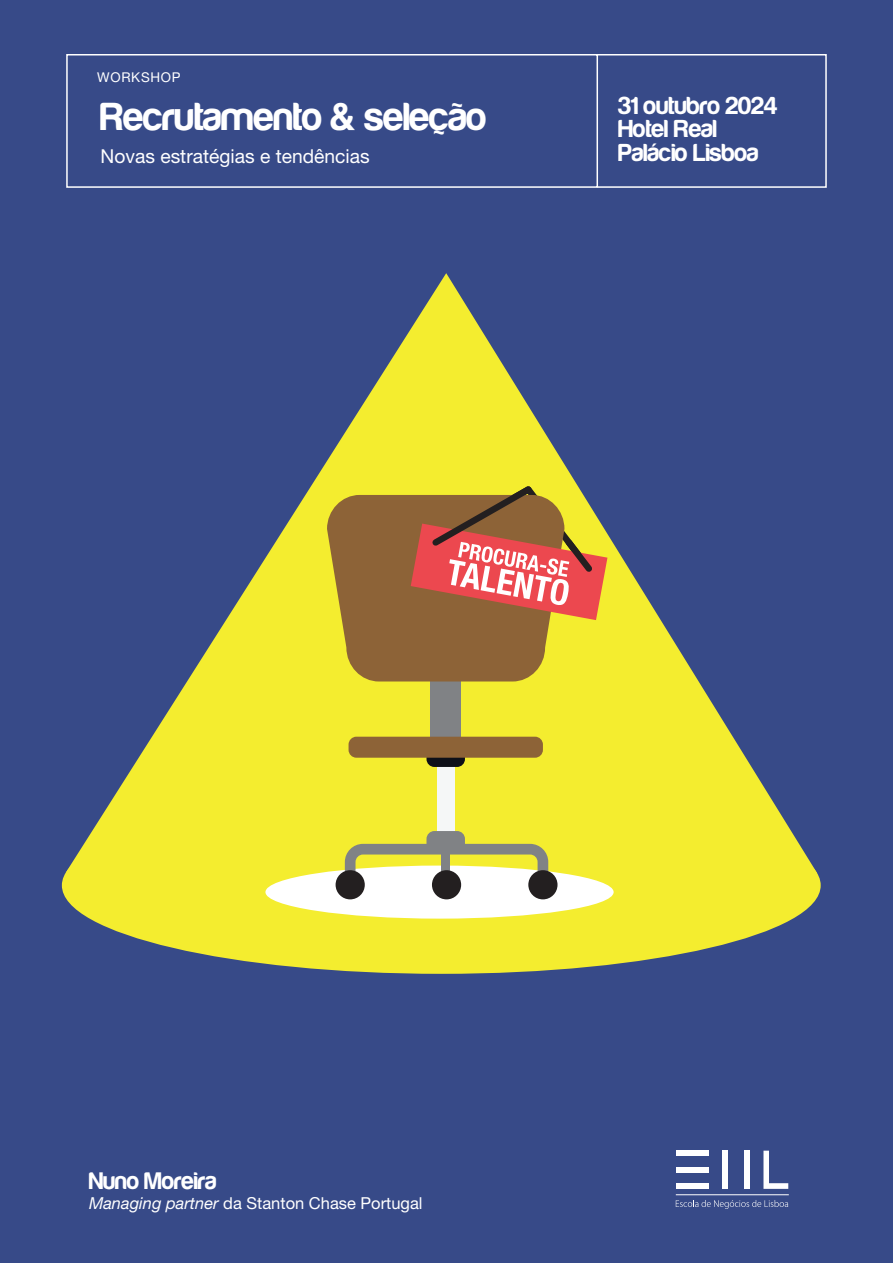
<style>
.page{position:relative;width:893px;height:1263px;background:#374a88}
.page>*{position:absolute;margin:0;border:0;box-sizing:border-box;transform-origin:0 0}
.t1{font:700 40.5px "Harabara";letter-spacing:-.005em;color:#fff}
.t2{font:700 25.5px/23.7px "Harabara";color:#fff}
.t3{font:700 24.75px "Harabara";color:#fff}
.t4{font:19.2px "Helvetica Neue LT Pro";color:#fff}
.t5{font:16.5px "Helvetica Neue LT Pro";color:#fff}
.t6{font:13.5px "Helvetica Neue LT Pro";letter-spacing:.05em;color:#fff}
.s1{font-style:italic}
</style>
<div class="page">
<svg style="left:763px;top:1151px;width:25px;height:38px"></svg>
<div style="left:744px;top:1151px;width:6px;height:38px;background:#fff"></div>
<div style="left:722px;top:1151px;width:5px;height:38px;background:#fff"></div>
<div style="left:676px;top:1151px;width:32px;height:5px;background:#fff"></div>
<div style="left:676px;top:1167px;width:32px;height:5px;background:#fff"></div>
<div style="left:676px;top:1183px;width:32px;height:6px;background:#fff"></div>
<hr style="left:676px;top:1194px;width:113px;height:1px;background:#fff">
<svg style="left:676px;top:1200px;width:112px;height:9px"></svg>
<svg style="left:66px;top:54px;width:761px;height:134px"></svg>
<div style="left:62px;top:797px;width:759px;height:177px;background:#f4ed2f;border-radius:50%"></div>
<svg style="left:66px;top:273px;width:751px;height:608px"></svg>
<div style="left:430px;top:657px;width:31px;height:83px;background:#808285"></div>
<div style="left:265px;top:865px;width:349px;height:54px;background:#fff;border-radius:50%"></div>
<div style="left:437px;top:761px;width:18px;height:83px;background:#f5f7f7"></div>
<div style="left:426px;top:746px;width:39px;height:21px;background:#0e1018;border-radius:8px"></div>
<div style="left:426px;top:831px;width:39px;height:21px;background:#808285;border-radius:8px"></div>
<div style="left:349px;top:737px;width:194px;height:21px;background:#8d6337;border-radius:8px"></div>
<svg style="left:345px;top:844px;width:203px;height:28px"></svg>
<div style="left:441px;top:845px;width:9px;height:31px;background:#808285"></div>
<div style="left:336px;top:870px;width:29px;height:29px;background:#231f20;border-radius:50%"></div>
<div style="left:432px;top:870px;width:29px;height:29px;background:#231f20;border-radius:50%"></div>
<div style="left:528px;top:870px;width:29px;height:29px;background:#231f20;border-radius:50%"></div>
<svg style="left:327px;top:481px;width:280px;height:200px"></svg>
<p class="t6" style="left:97px;top:69px;width:85px">WORKSHOP</p>
<h1 class="t1" style="left:100px;top:95px;width:388px">Recrutamento &amp; seleção</h1>
<p class="t4" style="left:101px;top:145px;width:271px">Novas estratégias e tendências</p>
<h2 class="t2" style="left:618px;top:94px;width:161px">31 outubro 2024<br>Hotel Real<br>Palácio Lisboa</h2>
<h3 class="t3" style="left:89px;top:1168px;width:129px">Nuno Moreira</h3>
<p class="t5" style="left:89px;top:1193px;width:335px"><span class="s1">Managing partner</span> da Stanton Chase Portugal</p>
</div>
